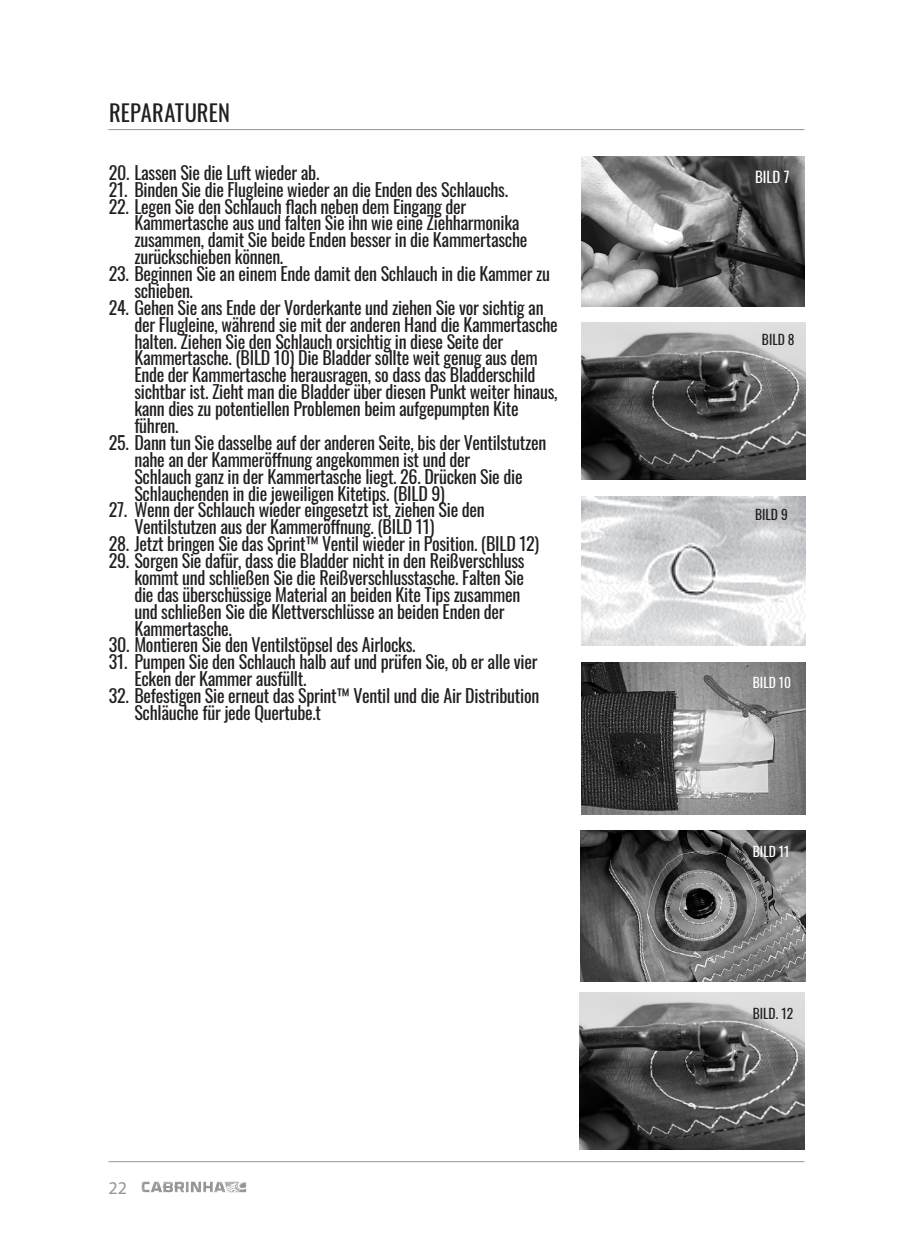
<style>
.page{position:relative;width:913px;height:1257px;background:#fff}
.page>*{position:absolute;margin:0;border:0;box-sizing:border-box;transform-origin:0 0}
.t1{font:22.5px "Oswald";letter-spacing:.01em;color:#231f20}
.t2{font:18px/16.9px "Oswald";letter-spacing:-.015em;color:#231f20}
.t3{font:18px "Myriad Pro";color:#939598}
.t4{font:14.85px "Oswald";color:#fff}
.t5{font:13.5px "Oswald";color:#231f20}
.t6{font:13.5px "Oswald";color:#fff}
</style>
<div class="page">
<hr style="left:108px;top:129px;width:696px;height:1px;background:#939598">
<hr style="left:108px;top:1161px;width:696px;height:1px;background:#939598">
<svg style="left:142px;top:1181px;width:104px;height:11px"></svg>
<img style="left:579px;top:992px;width:225px;height:157px">
<img style="left:581px;top:663px;width:224px;height:151px">
<img style="left:581px;top:157px;width:223px;height:149px">
<img style="left:580px;top:830px;width:225px;height:151px">
<img style="left:581px;top:496px;width:223px;height:150px">
<img style="left:581px;top:322px;width:224px;height:157px">
<p class="t1" style="left:109px;top:93px;width:122px">REPARATUREN</p>
<p class="t2" style="left:109px;top:162px;width:212px">20. Lassen Sie die Luft wieder ab.</p>
<p class="t4" style="left:754px;top:164px;width:36px">BILD 7</p>
<p class="t2" style="left:109px;top:179px;width:400px">21. Binden Sie die Flugleine wieder an die Enden des Schlauchs.</p>
<p class="t2" style="left:134px;top:196px;width:394px;text-indent:-26px">22. Legen Sie den Schlauch flach neben dem Eingang der Kammertasche aus und falten Sie ihn wie eine Ziehharmonika zusammen, damit Sie beide Enden besser in die Kammertasche zurückschieben können.</p>
<p class="t2" style="left:134px;top:263px;width:417px;text-indent:-26px">23. Beginnen Sie an einem Ende damit den Schlauch in die Kammer zu schieben.</p>
<p class="t2" style="left:134px;top:297px;width:425px;text-indent:-26px">24. Gehen Sie ans Ende der Vorderkante und ziehen Sie vor sichtig an der Flugleine, während sie mit der anderen Hand die Kammertasche halten. Ziehen Sie den Schlauch orsichtig in diese Seite der Kammertasche. (BILD 10) Die Bladder sollte weit genug aus dem Ende der Kammertasche herausragen, so dass das Bladderschild sichtbar ist. Zieht man die Bladder über diesen Punkt weiter hinaus, kann dies zu potentiellen Problemen beim aufgepumpten Kite führen.</p>
<p class="t2" style="left:134px;top:432px;width:413px;text-indent:-26px">25. Dann tun Sie dasselbe auf der anderen Seite, bis der Ventilstutzen nahe an der Kammeröffnung angekommen ist und der<br>Schlauch ganz in der Kammertasche liegt. 26. Drücken Sie die Schlauchenden in die jeweiligen Kitetips. (BILD 9)</p>
<p class="t2" style="left:134px;top:500px;width:352px;text-indent:-26px">27. Wenn der Schlauch wieder eingesetzt ist, ziehen Sie den<br>Ventilstutzen aus der Kammeröffnung. (BILD 11)</p>
<p class="t2" style="left:109px;top:533px;width:432px">28. Jetzt bringen Sie das Sprint™ Ventil wieder in Position. (BILD 12)</p>
<p class="t2" style="left:134px;top:550px;width:391px;text-indent:-26px">29. Sorgen Sie dafür, dass die Bladder nicht in den Reißverschluss kommt und schließen Sie die Reißverschlusstasche. Falten Sie die das überschüssige Material an beiden Kite Tips zusammen und schließen Sie die Klettverschlüsse an beiden Enden der Kammertasche.</p>
<p class="t2" style="left:109px;top:635px;width:308px">30. Montieren Sie den Ventilstöpsel des Airlocks.</p>
<p class="t2" style="left:134px;top:652px;width:404px;text-indent:-26px">31. Pumpen Sie den Schlauch halb auf und prüfen Sie, ob er alle vier<br>Ecken der Kammer ausfüllt.</p>
<p class="t2" style="left:134px;top:685px;width:406px;text-indent:-26px">32. Befestigen Sie erneut das Sprint™ Ventil und die Air Distribution<br>Schläuche für jede Quertube.t</p>
<p class="t5" style="left:761px;top:327px;width:34px">BILD 8</p>
<p class="t5" style="left:754px;top:502px;width:34px">BILD 9</p>
<p class="t6" style="left:752px;top:670px;width:40px">BILD 10</p>
<p class="t6" style="left:752px;top:839px;width:38px">BILD 11</p>
<p class="t3" style="left:108px;top:1176px;width:20px">22</p>
<p class="t5" style="left:752px;top:1001px;width:42px">BILD. 12</p>
</div>
